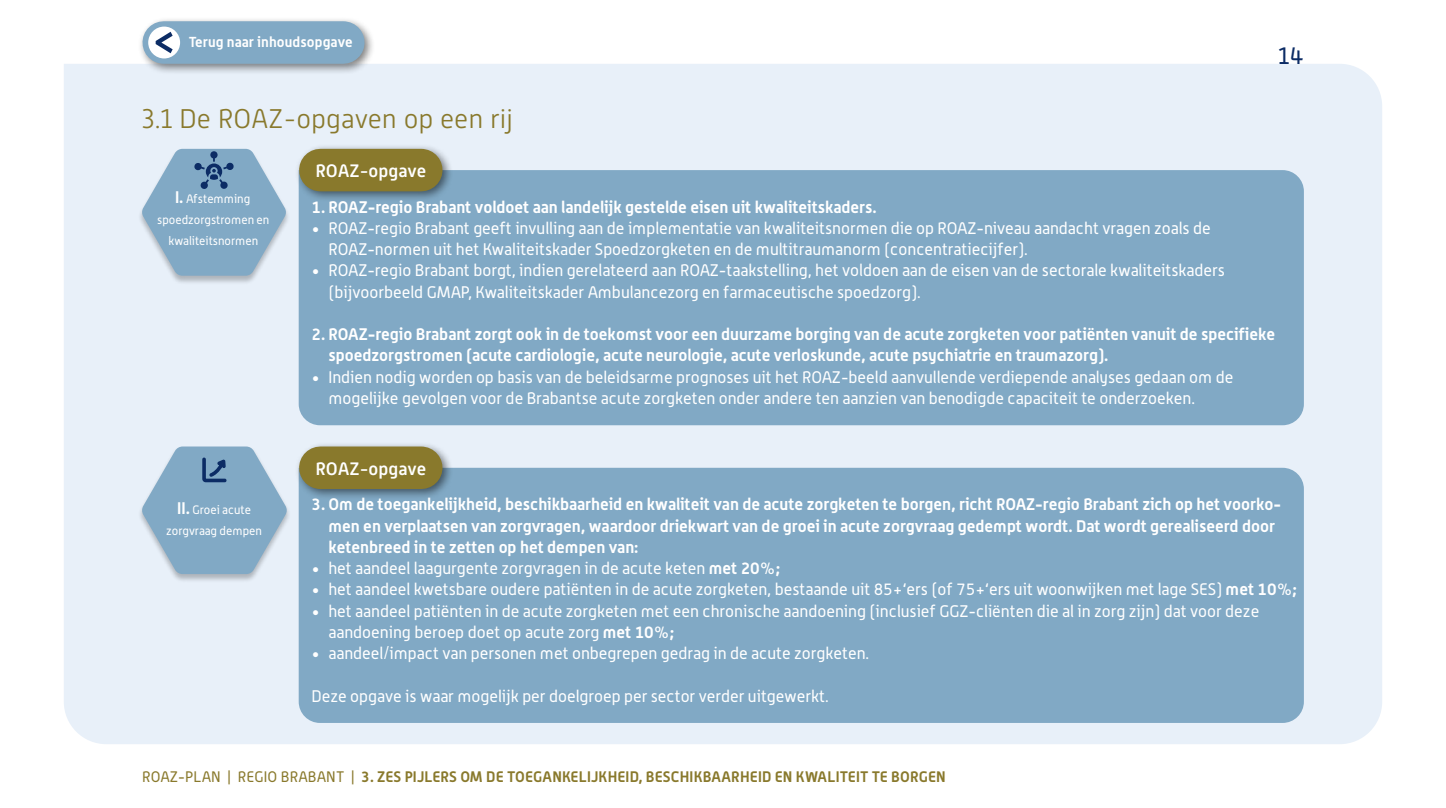
<style>
.page{position:relative;width:1446px;height:808px;background:#fff}
.page>*{position:absolute;margin:0;border:0;box-sizing:border-box;transform-origin:0 0}
.t1{font:300 27px "Alwyn New";color:#89792c}
.t2{font:24px "Alwyn";color:#0c2c65}
.t3{font:500 18px "Alwyn New";color:#fff}
.t4{font:16.5px/21.3px "Alwyn";color:#fff}
.t5{font:700 16.5px/21.3px "Alwyn";color:#fff}
.t6{font:700 15px "Alwyn";letter-spacing:.015em;color:#89792c}
.t7{font:700 14.25px "Alwyn";letter-spacing:.01em;color:#fff}
.t8{font:12px/21px "Alwyn";color:#fff;text-align:center}
.s1{font-weight:700;font-size:16.5px}
.s2{font-weight:700}
.s3{font-weight:400}
</style>
<div class="page">
<div style="left:64px;top:64px;width:1318px;height:680px;background:#e8f0f9"></div>
<div style="left:299px;top:170px;width:1005px;height:255px;background:#81a9c5"></div>
<div style="left:299px;top:468px;width:1005px;height:255px;background:#81a9c5"></div>
<div style="left:138px;top:149px;width:152px;height:136px;background:#000;opacity:.25"></div>
<div style="left:138px;top:446px;width:153px;height:137px;background:#000;opacity:.25"></div>
<svg style="left:142px;top:418px;width:145px;height:156px;background:#a5c1d6"></svg>
<div style="left:138px;top:17px;width:237px;height:58px;background:#000;opacity:.5"></div>
<div style="left:164px;top:21px;width:179px;height:43px;background:#81a9c5"></div>
<div style="left:148px;top:27px;width:32px;height:31px;background:#fff;border-radius:50%"></div>
<svg style="left:156px;top:32px;width:17px;height:21px"></svg>
<div style="left:294px;top:144px;width:159px;height:58px;background:#000;opacity:.5"></div>
<div style="left:320px;top:149px;width:101px;height:42px;background:#89792c"></div>
<div style="left:294px;top:442px;width:159px;height:58px;background:#000;opacity:.5"></div>
<div style="left:320px;top:446px;width:101px;height:43px;background:#89792c"></div>
<svg style="left:142px;top:149px;width:144px;height:127px;background:#95b6ce"></svg>
<p class="t7" style="left:189px;top:33px;width:166px">Terug naar inhoudsopgave</p>
<h1 class="t1" style="left:142px;top:103px;width:372px">3.1 De ROAZ-opgaven op een rij</h1>
<p class="t3" style="left:315px;top:160px;width:112px">ROAZ-opgave</p>
<h2 class="t2" style="left:1276px;top:41px;width:29px">14</h2>
<p class="t8" style="left:157px;top:188px;width:114px"><span class="s1">I.</span> Afstemming spoedzorgstromen en kwaliteitsnormen</p>
<p class="t8" style="left:166px;top:499px;width:97px"><span class="s1">II.</span> Groei acute zorgvraag dempen</p>
<p class="t5" style="left:311px;top:196px;width:567px">1. ROAZ-regio Brabant voldoet aan landelijk gestelde eisen uit kwaliteitskaders.</p>
<p class="t4" style="left:328px;top:217px;width:884px;text-indent:-17px">• ROAZ-regio Brabant geeft invulling aan de implementatie van kwaliteitsnormen die op ROAZ-niveau aandacht vragen zoals de<br>ROAZ-normen uit het Kwaliteitskader Spoedzorgketen en de multitraumanorm (concentratiecijfer).</p>
<p class="t4" style="left:328px;top:260px;width:898px;text-indent:-17px">• ROAZ-regio Brabant borgt, indien gerelateerd aan ROAZ-taakstelling, het voldoen aan de eisen van de sectorale kwaliteitskaders (bijvoorbeeld GMAP, Kwaliteitskader Ambulancezorg en farmaceutische spoedzorg).</p>
<p class="t5" style="left:328px;top:323px;width:948px;text-indent:-17px">2. ROAZ-regio Brabant zorgt ook in de toekomst voor een duurzame borging van de acute zorgketen voor patiënten vanuit de specifieke spoedzorgstromen (acute cardiologie, acute neurologie, acute verloskunde, acute psychiatrie en traumazorg).</p>
<p class="t4" style="left:328px;top:366px;width:906px;text-indent:-17px">• Indien nodig worden op basis van de beleidsarme prognoses uit het ROAZ-beeld aanvullende verdiepende analyses gedaan om de mogelijke gevolgen voor de Brabantse acute zorgketen onder andere ten aanzien van benodigde capaciteit te onderzoeken.</p>
<p class="t3" style="left:315px;top:458px;width:112px">ROAZ-opgave</p>
<p class="t5" style="left:328px;top:493px;width:954px;text-indent:-17px">3. Om de toegankelijkheid, beschikbaarheid en kwaliteit van de acute zorgketen te borgen, richt ROAZ-regio Brabant zich op het voorko&shy;men en verplaatsen van zorgvragen, waardoor driekwart van de groei in acute zorgvraag gedempt wordt. Dat wordt gerealiseerd door ketenbreed in te zetten op het dempen van:</p>
<p class="t4" style="left:311px;top:557px;width:470px">• het aandeel laagurgente zorgvragen in de acute keten <span class="s2">met 20%;</span></p>
<p class="t4" style="left:311px;top:578px;width:987px">• het aandeel kwetsbare oudere patiënten in de acute zorgketen, bestaande uit 85+‘ers (of 75+‘ers uit woonwijken met lage SES) <span class="s2">met 10%;</span></p>
<p class="t4" style="left:328px;top:600px;width:932px;text-indent:-17px">• het aandeel patiënten in de acute zorgketen met een chronische aandoening (inclusief GGZ-cliënten die al in zorg zijn) dat voor deze aandoening beroep doet op acute zorg <span class="s2">met 10%;</span></p>
<p class="t4" style="left:311px;top:642px;width:559px">• aandeel/impact van personen met onbegrepen gedrag in de acute zorgketen.</p>
<p class="t4" style="left:311px;top:685px;width:519px">Deze opgave is waar mogelijk per doelgroep per sector verder uitgewerkt.</p>
<p class="t6" style="left:142px;top:767px;width:805px"><span class="s3">ROAZ-PLAN | REGIO BRABANT |</span> 3. ZES PIJLERS OM DE TOEGANKELIJKHEID, BESCHIKBAARHEID EN KWALITEIT TE BORGEN</p>
</div>
